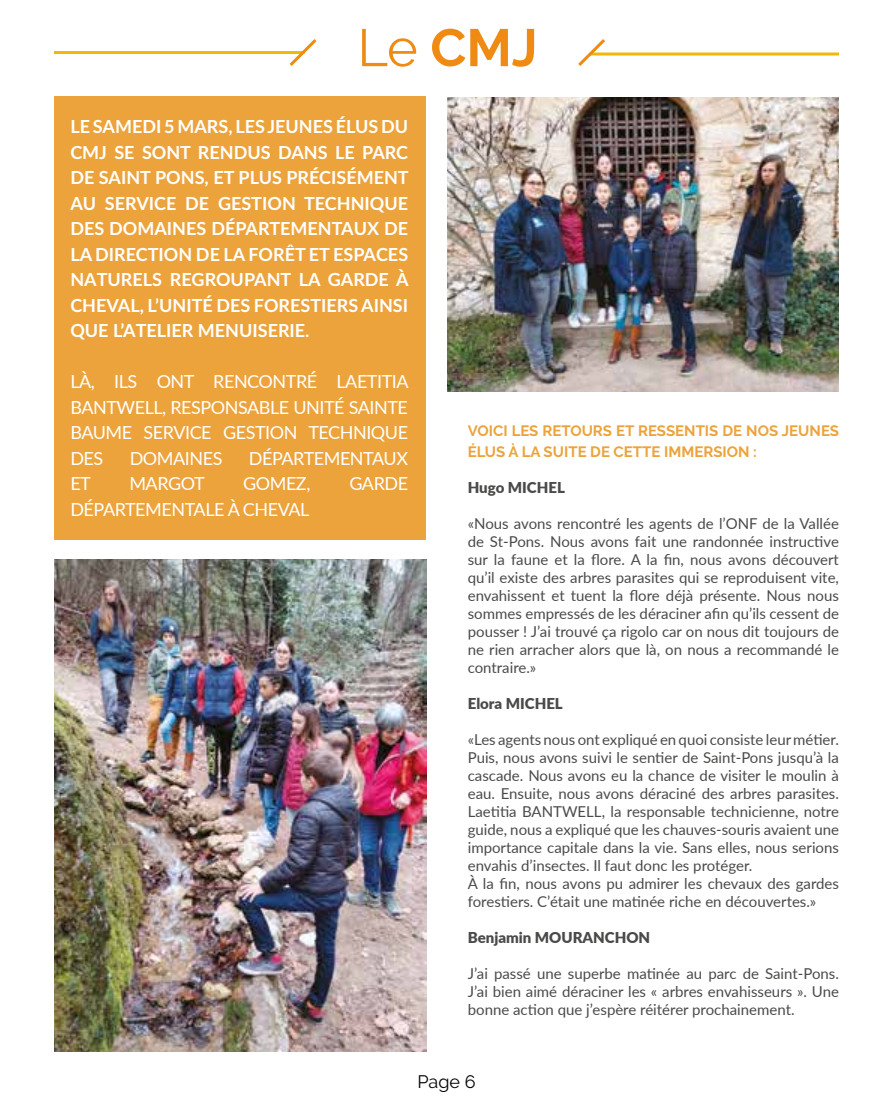
<style>
.page{position:relative;width:893px;height:1106px;background:#fff}
.page>*{position:absolute;margin:0;border:0;box-sizing:border-box;transform-origin:0 0}
.t1{font:700 52.5px "Raleway";color:#ef8b12}
.t2{font:700 18px/25.5px "Lato";color:#fff;text-align:justify}
.t3{font:18px/25.5px "Lato";letter-spacing:-.025em;color:#fff;text-align:justify}
.t4{font:18px "Raleway";color:#000}
.t5{font:15px/18px "Lato";color:#4a4a49;text-align:justify}
.t6{font:700 15px/21px "Raleway";color:#eca33b}
.t7{font:900 15px "Lato";color:#4a4a49}
.s1{font-weight:400}
</style>
<div class="page">
<div style="left:54px;top:97px;width:371px;height:443px;background:#eca33b"></div>
<hr style="left:54px;top:51px;width:250px;height:3px;background:#f2b708">
<svg style="left:289px;top:39px;width:28px;height:27px"></svg>
<hr style="left:589px;top:53px;width:250px;height:3px;background:#f2b708">
<svg style="left:578px;top:39px;width:30px;height:27px"></svg>
<img style="left:447px;top:98px;width:392px;height:294px">
<img style="left:54px;top:559px;width:373px;height:493px">
<h1 class="t1" style="left:357px;top:18px;width:182px"><span class="s1">Le</span> CMJ</h1>
<p class="t2" style="left:70px;top:113px;width:340px">LE SAMEDI 5 MARS, LES JEUNES ÉLUS DU CMJ SE SONT RENDUS DANS LE PARC DE SAINT PONS, ET PLUS PRÉCISÉMENT AU SERVICE DE GESTION TECHNIQUE DES DOMAINES DÉPARTEMENTAUX DE LA DIRECTION DE LA FORÊT ET ESPACES NATURELS REGROUPANT LA GARDE À CHEVAL, L’UNITÉ DES FORESTIERS AINSI QUE L’ATELIER MENUISERIE.</p>
<p class="t3" style="left:70px;top:368px;width:340px">LÀ, ILS ONT RENCONTRÉ LAETITIA BANTWELL, RESPONSABLE UNITÉ SAINTE BAUME SERVICE GESTION TECHNIQUE DES</p>
<p class="t3" style="left:130px;top:445px;width:94px">DOMAINES</p>
<p class="t3" style="left:249px;top:445px;width:161px">DÉPARTEMENTAUX</p>
<p class="t3" style="left:70px;top:470px;width:22px">ET</p>
<p class="t3" style="left:129px;top:470px;width:77px">MARGOT</p>
<p class="t3" style="left:243px;top:470px;width:69px">GOMEZ,</p>
<p class="t3" style="left:349px;top:470px;width:60px">GARDE</p>
<p class="t3" style="left:70px;top:496px;width:241px">DÉPARTEMENTALE À CHEVAL</p>
<p class="t6" style="left:468px;top:420px;width:373px">VOICI LES RETOURS ET RESSENTIS DE NOS JEUNES<br>ÉLUS À LA SUITE DE CETTE IMMERSION :</p>
<p class="t7" style="left:468px;top:476px;width:99px">Hugo MICHEL</p>
<p class="t5" style="left:468px;top:514px;width:373px">«Nous avons rencontré les agents de l’ONF de la Vallée de St-Pons. Nous avons fait une randonnée instructive sur la faune et la flore. A la fin, nous avons découvert qu’il existe des arbres parasites qui se reproduisent vite, envahissent et tuent la flore déjà présente. Nous nous sommes empressés de les déraciner afin qu’ils cessent de pousser ! J’ai trouvé ça rigolo car on nous dit toujours de ne rien arracher alors que là, on nous a recommandé le contraire.»</p>
<p class="t7" style="left:468px;top:692px;width:97px">Elora MICHEL</p>
<p class="t5" style="left:468px;top:730px;width:373px;text-align:left">«Les agents nous ont expliqué en quoi consiste leur métier.<br>Puis, nous avons suivi le sentier de Saint-Pons jusqu’à la cascade. Nous avons eu la chance de visiter le moulin à eau. Ensuite, nous avons déraciné des arbres parasites.<br>Laetitia BANTWELL, la responsable technicienne, notre guide, nous a expliqué que les chauves-souris avaient une importance capitale dans la vie. Sans elles, nous serions envahis d’insectes. Il faut donc les protéger.<br>À la fin, nous avons pu admirer les chevaux des gardes forestiers. C’était une matinée riche en découvertes.»</p>
<p class="t7" style="left:468px;top:926px;width:184px">Benjamin MOURANCHON</p>
<p class="t5" style="left:468px;top:964px;width:373px">J’ai passé une superbe matinée au parc de Saint-Pons.<br>J’ai bien aimé déraciner les « arbres envahisseurs ». Une bonne action que j’espère réitérer prochainement.</p>
<p class="t4" style="left:417px;top:1071px;width:60px">Page 6</p>
</div>
